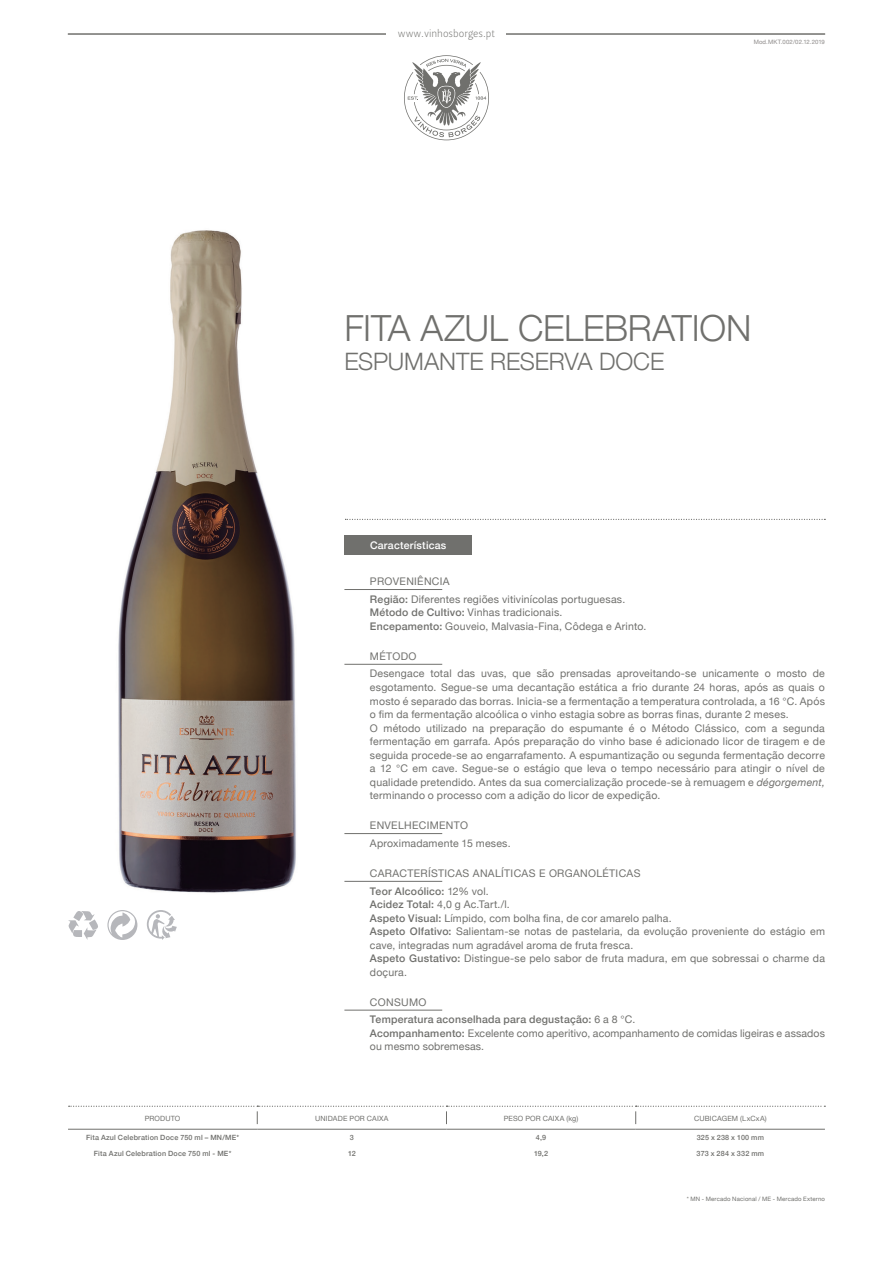
<style>
.page{position:relative;width:893px;height:1263px;background:#fff}
.page>*{position:absolute;margin:0;border:0;box-sizing:border-box;transform-origin:0 0}
.PS___Titulos___Produ{font:300 36px "Helvetica Neue";letter-spacing:-.005em;color:#70706d}
.PS___Titulos___Produ-2{font:300 24px "Helvetica Neue";letter-spacing:-.005em;color:#70706d}
.PS___Texto_Geral__Id{font:10.5px/13.5px "Helvetica Neue";letter-spacing:.02em;color:#70706d}
.PS___Titulos___Regua{font:10.5px "Helvetica Neue";letter-spacing:.03em;color:#70706d}
.PS___Texto_Geral__Id-2{font:500 10.5px "Helvetica Neue";letter-spacing:.02em;color:#70706d}
.t1{font:10.5px "Leitura Sans Grot 1";color:#70706d}
.PS___Titulos___Caixa{font:500 10.5px "Helvetica Neue";letter-spacing:.025em;color:#fff}
.PS___Tabelas___Texto{font:500 7.2px "Helvetica Neue";letter-spacing:.025em;color:#70706d}
.PS___Tabelas___First{font:7.2px "Helvetica Neue";letter-spacing:.02em;color:#70706d}
.PS___Tabelas___Notas{font:6px "Helvetica Neue";letter-spacing:.025em;color:#70706d}
.PS___Tabelas___Notas-2{font:6px "Helvetica Neue";letter-spacing:.02em;color:#8d8a89}
.s1{font-weight:500}
.s2{font-style:italic}
.s3{font-weight:400}
</style>
<div class="page">
<svg style="left:345px;top:519px;width:480px;height:1px"></svg>
<img style="left:118px;top:230px;width:178px;height:693px">
<svg style="left:107px;top:910px;width:30px;height:30px"></svg>
<svg style="left:68px;top:911px;width:30px;height:29px"></svg>
<svg style="left:147px;top:910px;width:30px;height:30px"></svg>
<hr style="left:68px;top:1129px;width:189px;height:1px;background:#70706d">
<hr style="left:257px;top:1129px;width:189px;height:1px;background:#70706d">
<hr style="left:446px;top:1129px;width:190px;height:1px;background:#70706d">
<hr style="left:636px;top:1129px;width:189px;height:1px;background:#70706d">
<svg style="left:69px;top:1106px;width:756px;height:18px"></svg>
<hr style="left:344px;top:589px;width:98px;height:1px;background:#70706d">
<hr style="left:344px;top:664px;width:98px;height:1px;background:#70706d">
<hr style="left:344px;top:833px;width:98px;height:1px;background:#70706d">
<hr style="left:344px;top:881px;width:98px;height:1px;background:#70706d">
<hr style="left:344px;top:1010px;width:98px;height:1px;background:#70706d">
<div style="left:344px;top:536px;width:128px;height:19px;background:#70706d"></div>
<hr style="left:68px;top:34px;width:336px;height:1px;background:#70706d">
<hr style="left:487px;top:34px;width:338px;height:1px;background:#70706d">
<div style="left:387px;top:17px;width:119px;height:34px;background:#fff"></div>
<svg style="left:404px;top:55px;width:85px;height:85px"></svg>
<p class="t1" style="left:398px;top:27px;width:99px">www.vinhosborges.pt</p>
<p class="t1" style="left:419px;top:27px;width:56px">www.jmv.pt</p>
<p class="PS___Tabelas___Notas-2" style="left:754px;top:38px;width:73px">Mod.MKT.002/02.12.2019</p>
<p class="PS___Titulos___Produ" style="left:344px;top:299px;width:408px">FITA AZUL CELEBRATION</p>
<p class="PS___Titulos___Produ-2" style="left:344px;top:342px;width:321px">ESPUMANTE RESERVA DOCE</p>
<p class="PS___Titulos___Caixa" style="left:370px;top:537px;width:78px">Características</p>
<p class="PS___Titulos___Regua" style="left:370px;top:574px;width:81px">Proveniência</p>
<p class="PS___Texto_Geral__Id" style="left:370px;top:593px;width:257px"><span class="s1">Região:</span> Diferentes regiões vitivinícolas portuguesas.</p>
<p class="PS___Texto_Geral__Id" style="left:370px;top:606px;width:194px"><span class="s1">Método de Cultivo:</span> Vinhas tradicionais.</p>
<p class="PS___Texto_Geral__Id" style="left:370px;top:620px;width:278px"><span class="s1">Encepamento:</span> Gouveio, Malvasia-Fina, Côdega e Arinto.</p>
<p class="PS___Titulos___Regua" style="left:370px;top:648px;width:48px">Método</p>
<p class="PS___Texto_Geral__Id" style="left:370px;top:668px;width:456px;text-align:justify">Desengace total das uvas, que são prensadas aproveitando-se unicamente o mosto de esgotamento. Segue-se uma decantação estática a frio durante 24 horas, após as quais o mosto é separado das borras. I nicia-se a fermentação a temperatura controlada, a 16 °C. Após o fim da fermentação alcoólica o vinho estagia sobre as borras finas, durante 2 meses.</p>
<p class="PS___Texto_Geral__Id" style="left:370px;top:722px;width:456px;text-align:justify">O método utilizado na preparação do espumante é o Método Clássico, com a segunda fermentação em garrafa. Após preparação do vinho base é adicionado licor de tiragem e de seguida procede-se ao engarrafamento. A espumantização ou segunda fermentação decorre a 12 °C em cave. Segue-se o estágio que leva o tempo necessário para atingir o nível de qualidade pretendido. Antes da sua comercialização procede-se à remuagem e <span class="s2">dégorgement, </span>terminando o processo com a adição do licor de expedição.</p>
<p class="PS___Titulos___Regua" style="left:370px;top:818px;width:100px">Envelhecim ento</p>
<p class="PS___Texto_Geral__Id" style="left:370px;top:837px;width:142px">Aproximadamente 15 meses.</p>
<p class="PS___Titulos___Regua" style="left:370px;top:865px;width:272px">Características Analíticas e Organoléticas</p>
<p class="PS___Texto_Geral__Id-2" style="left:370px;top:882px;width:120px">Teor Alcoólico: <span class="s3">12% vol.</span></p>
<p class="PS___Texto_Geral__Id" style="left:370px;top:898px;width:141px"><span class="s1">Acidez Total:</span> 4,0 g Ac.Tart./l.</p>
<p class="PS___Texto_Geral__Id" style="left:370px;top:912px;width:303px"><span class="s1">Aspeto Visual:</span> Límpido, com bolha fina, de cor amarelo palha.</p>
<p class="PS___Texto_Geral__Id" style="left:370px;top:925px;width:456px"><span class="s1">Aspeto Olfativo:</span> Salientam-se notas de pastelaria, da evolução proveniente do estágio em cave, integradas num agradável aroma de fruta fresca.</p>
<p class="PS___Texto_Geral__Id" style="left:370px;top:952px;width:456px"><span class="s1">Aspeto Gustativo:</span> Distingue-se pelo sabor de fruta madura, em que sobressai o charme da doçura.</p>
<p class="PS___Titulos___Regua" style="left:370px;top:994px;width:58px">Consumo</p>
<p class="PS___Texto_Geral__Id-2" style="left:370px;top:1011px;width:267px">Temperatura aconselhada para degustação: <span class="s3">6 a 8 °C.</span></p>
<p class="PS___Texto_Geral__Id" style="left:370px;top:1027px;width:456px"><span class="s1">Acompanhamento:</span> Excelente como aperitivo, acompanhamento de comidas ligeiras e assados ou mesmo sobremesas.</p>
<p class="PS___Tabelas___First" style="left:145px;top:1113px;width:37px">Produto</p>
<p class="PS___Tabelas___First" style="left:315px;top:1113px;width:75px">Unidade por Caixa</p>
<p class="PS___Tabelas___First" style="left:504px;top:1113px;width:76px">Peso por Caixa (kg)</p>
<p class="PS___Tabelas___First" style="left:694px;top:1113px;width:74px">CUBI CAGEM (LxCxA)</p>
<p class="PS___Tabelas___Texto" style="left:86px;top:1132px;width:155px">Fita Azul Celebration Doce 750 ml – MN/ME*</p>
<p class="PS___Tabelas___Texto" style="left:350px;top:1132px;width:6px">3</p>
<p class="PS___Tabelas___Texto" style="left:536px;top:1132px;width:12px">4,9</p>
<p class="PS___Tabelas___Texto" style="left:697px;top:1132px;width:69px">325 x 238 x 100 mm</p>
<p class="PS___Tabelas___Texto" style="left:94px;top:1148px;width:139px">Fita Azul Celebration Doce 750 ml - ME*</p>
<p class="PS___Tabelas___Texto" style="left:348px;top:1148px;width:9px">12</p>
<p class="PS___Tabelas___Texto" style="left:534px;top:1148px;width:16px">19,2</p>
<p class="PS___Tabelas___Texto" style="left:697px;top:1148px;width:69px">373 x 284 x 332 mm</p>
<p class="PS___Tabelas___Notas" style="left:687px;top:1194px;width:140px">* MN - Mercado Nacional / ME - Mercado Externo</p>
</div>
